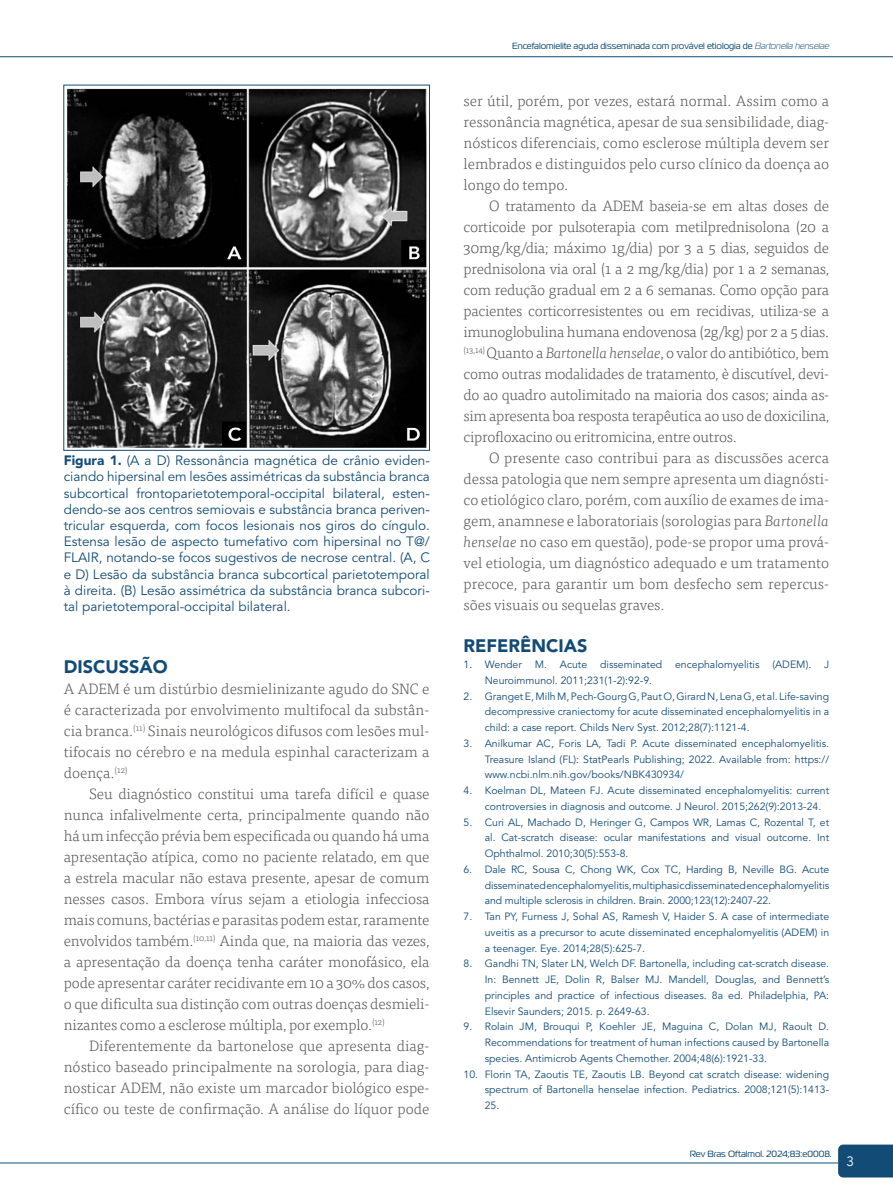
<style>
.page{position:relative;width:893px;height:1191px;background:#fff}
.page>*{position:absolute;margin:0;border:0;box-sizing:border-box;transform-origin:0 0}
.t1{font:900 18px "Avenir LT Std";color:#124c76}
.t2{font:300 15px/21px "Tisa Pro";color:#575756;text-align:justify}
.t3{font:13.5px/16.2px "Avenir LT Std";color:#124c76;text-align:justify}
.t4{font:13.5px "Avenir LT Std";color:#fff}
.t5{font:10.5px/15.8px "Avenir LT Std";color:#124c76;text-align:justify}
.t6{font:9px "Magistral";color:#124c76}
.s1{font-weight:900}
.s2{font-weight:300;font-style:italic}
.s3{font-style:italic}
</style>
<div class="page">
<div style="left:838px;top:1144px;width:55px;height:33px;background:#124c76"></div>
<hr style="left:0;top:1162px;width:838px;height:1px;background:#124c76">
<hr style="left:0;top:56px;width:893px;height:1px;background:#124c76">
<img style="left:67px;top:88px;width:360px;height:360px">
<div style="left:63px;top:85px;width:367px;height:366px;border:1px solid #124c76"></div>
<p class="t3" style="left:64px;top:453px;width:368px"><span class="s1">Figura 1.</span> (A a D) Ressonância magnética de crânio eviden&shy;ciando hipersinal em lesões assimétricas da substância branca subcortical frontoparietotemporal-occipital bilateral, esten&shy;dendo-se aos centros semiovais e substância branca periven&shy;tricular esquerda, com focos lesionais nos giros do cíngulo.<br>Estensa lesão de aspecto tumefativo com hipersinal no T@/ FLAIR, notando-se focos sugestivos de necrose central. (A, C e D) Lesão da substância branca subcortical parietotemporal à direita. (B) Lesão assimétrica da substância branca subcori&shy;tal parietotemporal-occipital bilateral.</p>
<p class="t1" style="left:64px;top:656px;width:105px">DISCUSSÃO</p>
<p class="t2" style="left:64px;top:678px;width:367px">A ADEM é um distúrbio desmielinizante agudo do SNC e é caracterizada por envolvimento multifocal da substân&shy;cia branca.<sup>(11)</sup> Sinais neurológicos difusos com lesões mul&shy;tifocais no cérebro e na medula espinhal caracterizam a doença.<sup>(12)</sup></p>
<p class="t2" style="left:64px;top:783px;width:367px;text-indent:26px">Seu diagnóstico constitui uma tarefa difícil e quase nunca infalivelmente certa, principalmente quando não há um infecção prévia bem especificada ou quando há uma apresentação atípica, como no paciente relatado, em que a estrela macular não estava presente, apesar de comum nesses casos. Embora vírus sejam a etiologia infecciosa mais comuns, bactérias e parasitas podem estar, raramente envolvidos também.<sup>(10,11)</sup> Ainda que, na maioria das vezes, a apresentação da doença tenha caráter monofásico, ela pode apresentar caráter recidivante em 10 a 30% dos casos, o que dificulta sua distinção com outras doenças desmieli&shy;nizantes como a esclerose múltipla, por exemplo.<sup>(12)</sup></p>
<p class="t2" style="left:64px;top:1035px;width:367px;text-indent:26px">Diferentemente da bartonelose que apresenta diag&shy;nóstico baseado principalmente na sorologia, para diag&shy;nosticar ADEM, não existe um marcador biológico espe&shy;cífico ou teste de confirmação. A análise do líquor pode</p>
<p class="t6" style="left:512px;top:41px;width:319px">Encefalomielite aguda disseminada com provável etiologia de <span class="s2">Bartonella henselae</span></p>
<p class="t2" style="left:463px;top:90px;width:367px">ser útil, porém, por vezes, estará normal. Assim como a ressonância magnética, apesar de sua sensibilidade, diag&shy;nósticos diferenciais, como esclerose múltipla devem ser lembrados e distinguidos pelo curso clínico da doença ao longo do tempo.</p>
<p class="t2" style="left:463px;top:195px;width:367px;text-indent:26px">O tratamento da ADEM baseia-se em altas doses de corticoide por pulsoterapia com metilprednisolona (20 a 30mg/kg/dia; máximo 1g/dia) por 3 a 5 dias, seguidos de prednisolona via oral (1 a 2 mg/kg/dia) por 1 a 2 semanas, com redução gradual em 2 a 6 semanas. Como opção para pacientes corticorresistentes ou em recidivas, utiliza-se a imunoglobulina humana endovenosa (2g/kg) por 2 a 5 dias. <sup>(13,14)</sup> Quanto a <span class="s3">Bartonella henselae</span>, o valor do antibiótico, bem como outras modalidades de tratamento, è discutível, devi&shy;do ao quadro autolimitado na maioria dos casos; ainda as&shy;sim apresenta boa resposta terapêutica ao uso de doxicilina, ciprofloxacino ou eritromicina, entre outros.</p>
<p class="t2" style="left:463px;top:447px;width:367px;text-indent:26px">O presente caso contribui para as discussões acerca dessa patologia que nem sempre apresenta um diagnósti&shy;co etiológico claro, porém, com auxílio de exames de ima&shy;gem, anamnese e laboratoriais (sorologias para <span class="s3">Bartonella henselae</span> no caso em questão), pode-se propor uma prová&shy;vel etiologia, um diagnóstico adequado e um tratamento precoce, para garantir um bom desfecho sem repercus&shy;sões visuais ou sequelas graves.</p>
<p class="t1" style="left:463px;top:635px;width:126px">REFERÊNCIAS</p>
<p class="t5" style="left:485px;top:657px;width:346px;text-indent:-21px">1. Wender M. Acute disseminated encephalomyelitis (ADEM). J<br>Neuroimmunol. 2011;231(1-2):92-9.</p>
<p class="t5" style="left:485px;top:688px;width:346px;text-indent:-21px">2. Granget E, Milh M, Pech-Gourg G, Paut O, Girard N, Lena G, et al. Life-saving decompressive craniectomy for acute disseminated encephalomyelitis in a child: a case report. Childs Nerv Syst. 2012;28(7):1121-4.</p>
<p class="t5" style="left:485px;top:735px;width:346px;text-indent:-21px">3. Anilkumar AC, Foris LA, Tadi P. Acute disseminated encephalomyelitis.<br>Treasure Island (FL): StatPearls Publishing; 2022. Available from: https:// www.ncbi.nlm.nih.gov/books/NBK430934/</p>
<p class="t5" style="left:485px;top:783px;width:346px;text-indent:-21px">4. Koelman DL, Mateen FJ. Acute disseminated encephalomyelitis: current controversies in diagnosis and outcome. J Neurol. 2015;262(9):2013-24.</p>
<p class="t5" style="left:485px;top:814px;width:346px;text-indent:-21px">5. Curi AL, Machado D, Heringer G, Campos WR, Lamas C, Rozental T, et al. Cat-scratch disease: ocular manifestations and visual outcome. Int Ophthalmol. 2010;30(5):553-8.</p>
<p class="t5" style="left:485px;top:861px;width:346px;text-indent:-21px">6. Dale RC, Sousa C, Chong WK, Cox TC, Harding B, Neville BG. Acute disseminated encephalomyelitis, multiphasic disseminated encephalomyelitis and multiple sclerosis in children. Brain. 2000;123(12):2407-22.</p>
<p class="t5" style="left:485px;top:909px;width:346px;text-indent:-21px">7. Tan PY, Furness J, Sohal AS, Ramesh V, Haider S. A case of intermediate uveitis as a precursor to acute disseminated encephalomyelitis (ADEM) in a teenager. Eye. 2014;28(5):625-7.</p>
<p class="t5" style="left:485px;top:956px;width:346px;text-indent:-21px">8. Gandhi TN, Slater LN, Welch DF. Bartonella, including cat-scratch disease.<br>In: Bennett JE, Dolin R, Balser MJ. Mandell, Douglas, and Bennett’s principles and practice of infectious diseases. 8a ed. Philadelphia, PA:<br>Elsevir Saunders; 2015. p. 2649-63.</p>
<p class="t5" style="left:485px;top:1019px;width:346px;text-indent:-21px">9. Rolain JM, Brouqui P, Koehler JE, Maguina C, Dolan MJ, Raoult D.<br>Recommendations for treatment of human infections caused by Bartonella species. Antimicrob Agents Chemother. 2004;48(6):1921-33.</p>
<p class="t5" style="left:485px;top:1066px;width:346px;text-indent:-21px">10. Florin TA, Zaoutis TE, Zaoutis LB. Beyond cat scratch disease: widening spectrum of Bartonella henselae infection. Pediatrics. 2008;121(5):1413- 25.</p>
<p class="t6" style="left:690px;top:1147px;width:144px">Rev Bras Oftalmol. 2024;83:e0008.</p>
<p class="t4" style="left:847px;top:1153px;width:9px">3</p>
</div>
